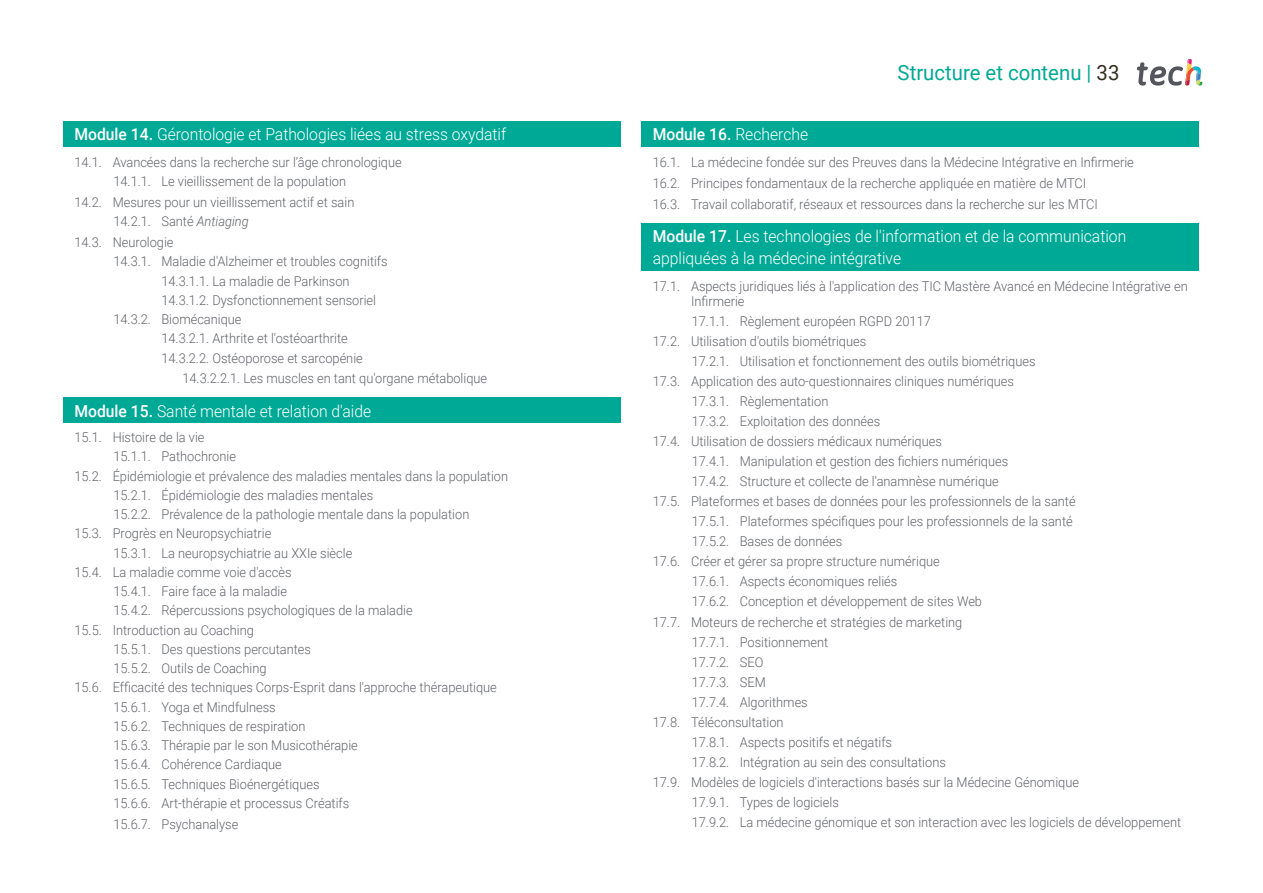
<style>
.page{position:relative;width:1263px;height:893px;background:#fff}
.page>*{position:absolute;margin:0;border:0;box-sizing:border-box;transform-origin:0 0}
.t1{font:21px "Roboto";color:#00a996}
.t2{font:300 16.5px/22.5px "Roboto";color:#fff;scale:.95 1}
.t3{font:500 16.5px "Roboto";color:#fff;scale:.95 1}
.t4{font:300 13.5px/19.2px "Roboto";color:#61646a;scale:.95 1}
.s1{font-weight:500}
.s2{font-style:italic}
.s3{color:#312e20}
.s4{font-weight:300}
</style>
<div class="page">
<div style="left:63px;top:121px;width:558px;height:25px;background:#00a996"></div>
<div style="left:63px;top:398px;width:558px;height:25px;background:#00a996"></div>
<svg style="left:1137px;top:59px;width:65px;height:27px"></svg>
<div style="left:642px;top:121px;width:557px;height:25px;background:#00a996"></div>
<div style="left:642px;top:223px;width:557px;height:47px;background:#00a996"></div>
<p class="t2" style="left:74px;top:122px;width:456px"><span class="s1">Module 14.</span> Gérontologie et Pathologies liées au stress oxydatif</p>
<p class="t4" style="left:113px;top:152px;width:305px;text-indent:-39px">14.1. Avancées dans la recherche sur l’âge chronologique<br>14.1.1. Le vieillissement de la population</p>
<p class="t4" style="left:113px;top:192px;width:255px;text-indent:-39px">14.2. Mesures pour un vieillissement actif et sain<br>14.2.1. Santé <span class="s2">Antiaging</span></p>
<p class="t4" style="left:74px;top:232px;width:106px">14.3. Neurologie</p>
<p class="t4" style="left:113px;top:251px;width:290px">14.3.1. Maladie d'Alzheimer et troubles cognitifs</p>
<p class="t4" style="left:161px;top:271px;width:200px">14.3.1.1. La maladie de Parkinson</p>
<p class="t4" style="left:161px;top:290px;width:227px">14.3.1.2. Dysfonctionnement sensoriel</p>
<p class="t4" style="left:113px;top:309px;width:136px">14.3.2. Biomécanique</p>
<p class="t4" style="left:161px;top:328px;width:198px">14.3.2.1. Arthrite et l'ostéoarthrite</p>
<p class="t4" style="left:161px;top:348px;width:213px">14.3.2.2. Ostéoporose et sarcopénie</p>
<p class="t4" style="left:182px;top:368px;width:322px">14.3.2.2.1. Les muscles en tant qu'organe métabolique</p>
<p class="t2" style="left:74px;top:399px;width:314px"><span class="s1">Module 15.</span> Santé mentale et relation d'aide</p>
<p class="t4" style="left:74px;top:427px;width:138px">15.1. Histoire de la vie</p>
<p class="t4" style="left:113px;top:446px;width:131px">15.1.1. Pathochronie</p>
<p class="t4" style="left:74px;top:466px;width:458px">15.2. Épidémiologie et prévalence des maladies mentales dans la population</p>
<p class="t4" style="left:113px;top:485px;width:275px">15.2.1. Épidémiologie des maladies mentales</p>
<p class="t4" style="left:113px;top:504px;width:376px">15.2.2. Prévalence de la pathologie mentale dans la population</p>
<p class="t4" style="left:74px;top:523px;width:209px">15.3. Progrès en Neuropsychiatrie</p>
<p class="t4" style="left:113px;top:543px;width:253px">15.3.1. La neuropsychiatrie au XXIe siècle</p>
<p class="t4" style="left:74px;top:562px;width:230px">15.4. La maladie comme voie d'accès</p>
<p class="t4" style="left:113px;top:581px;width:184px">15.4.1. Faire face à la maladie</p>
<p class="t4" style="left:113px;top:600px;width:317px">15.4.2. Répercussions psychologiques de la maladie</p>
<p class="t4" style="left:74px;top:620px;width:190px">15.5. Introduction au Coaching</p>
<p class="t4" style="left:113px;top:639px;width:210px">15.5.1. Des questions percutantes</p>
<p class="t4" style="left:113px;top:658px;width:163px">15.5.2. Outils de Coaching</p>
<p class="t4" style="left:74px;top:677px;width:446px">15.6. Efficacité des techniques Corps-Esprit dans l'approche thérapeutique</p>
<p class="t4" style="left:113px;top:697px;width:172px">15.6.1. Yoga et Mindfulness</p>
<p class="t4" style="left:113px;top:716px;width:204px">15.6.2. Techniques de respiration</p>
<p class="t4" style="left:113px;top:735px;width:259px">15.6.3. Thérapie par le son Musicothérapie</p>
<p class="t4" style="left:113px;top:754px;width:179px">15.6.4. Cohérence Cardiaque</p>
<p class="t4" style="left:113px;top:774px;width:218px">15.6.5. Techniques Bioénergétiques</p>
<p class="t4" style="left:113px;top:793px;width:250px">15.6.6. Art-thérapie et processus Créatifs</p>
<p class="t4" style="left:113px;top:814px;width:133px">15.6.7. Psychanalyse</p>
<h1 class="t1" style="left:898px;top:57px;width:223px">Structure et contenu | <span class="s3">33</span></h1>
<p class="t3" style="left:653px;top:123px;width:165px">Module 16. <span class="s4">Recherche</span></p>
<p class="t4" style="left:653px;top:151px;width:508px;line-height:20.7px">16.1. La médecine fondée sur des Preuves dans la Médecine Intégrative en Infirmerie<br>16.2. Principes fondamentaux de la recherche appliquée en matière de MTCI<br>16.3. Travail collaboratif, réseaux et ressources dans la recherche sur les MTCI</p>
<p class="t2" style="left:653px;top:224px;width:500px"><span class="s1">Module 17.</span> Les technologies de l'information et de la communication appliquées à la médecine intégrative</p>
<p class="t4" style="left:691px;top:277px;width:524px;line-height:15.8px;text-indent:-38px">17.1. Aspects juridiques liés à l'application des TIC Mastère Avancé en Médecine Intégrative en<br>Infirmerie</p>
<p class="t4" style="left:653px;top:311px;width:294px;line-height:20px;text-indent:39px">17.1.1. Règlement européen RGPD 20117<br>17.2. Utilisation d'outils biométriques</p>
<p class="t4" style="left:692px;top:351px;width:363px">17.2.1. Utilisation et fonctionnement des outils biométriques</p>
<p class="t4" style="left:653px;top:371px;width:382px">17.3. Application des auto-questionnaires cliniques numériques</p>
<p class="t4" style="left:692px;top:391px;width:145px">17.3.1. Règlementation</p>
<p class="t4" style="left:692px;top:411px;width:200px">17.3.2. Exploitation des données</p>
<p class="t4" style="left:653px;top:431px;width:306px">17.4. Utilisation de dossiers médicaux numériques</p>
<p class="t4" style="left:692px;top:451px;width:335px">17.4.1. Manipulation et gestion des fichiers numériques</p>
<p class="t4" style="left:692px;top:471px;width:325px">17.4.2. Structure et collecte de l'anamnèse numérique</p>
<p class="t4" style="left:653px;top:492px;width:447px">17.5. Plateformes et bases de données pour les professionnels de la santé</p>
<p class="t4" style="left:692px;top:512px;width:402px">17.5.1. Plateformes spécifiques pour les professionnels de la santé</p>
<p class="t4" style="left:692px;top:532px;width:160px">17.5.2. Bases de données</p>
<p class="t4" style="left:653px;top:552px;width:304px">17.6. Créer et gérer sa propre structure numérique</p>
<p class="t4" style="left:692px;top:572px;width:218px">17.6.1. Aspects économiques reliés</p>
<p class="t4" style="left:692px;top:592px;width:307px">17.6.2. Conception et développement de sites Web</p>
<p class="t4" style="left:653px;top:612px;width:327px">17.7. Moteurs de recherche et stratégies de marketing</p>
<p class="t4" style="left:692px;top:632px;width:145px">17.7.1. Positionnement</p>
<p class="t4" style="left:692px;top:652px;width:77px">17.7.2. SEO</p>
<p class="t4" style="left:692px;top:672px;width:79px">17.7.3. SEM</p>
<p class="t4" style="left:692px;top:692px;width:124px">17.7.4. Algorithmes</p>
<p class="t4" style="left:653px;top:712px;width:139px">17.8. Téléconsultation</p>
<p class="t4" style="left:692px;top:732px;width:212px">17.8.1. Aspects positifs et négatifs</p>
<p class="t4" style="left:692px;top:752px;width:269px">17.8.2. Intégration au sein des consultations</p>
<p class="t4" style="left:653px;top:772px;width:450px">17.9. Modèles de logiciels d'interactions basés sur la Médecine Génomique</p>
<p class="t4" style="left:692px;top:792px;width:156px">17.9.1. Types de logiciels</p>
<p class="t4" style="left:692px;top:812px;width:517px">17.9.2. La médecine génomique et son interaction avec les logiciels de développement</p>
</div>
